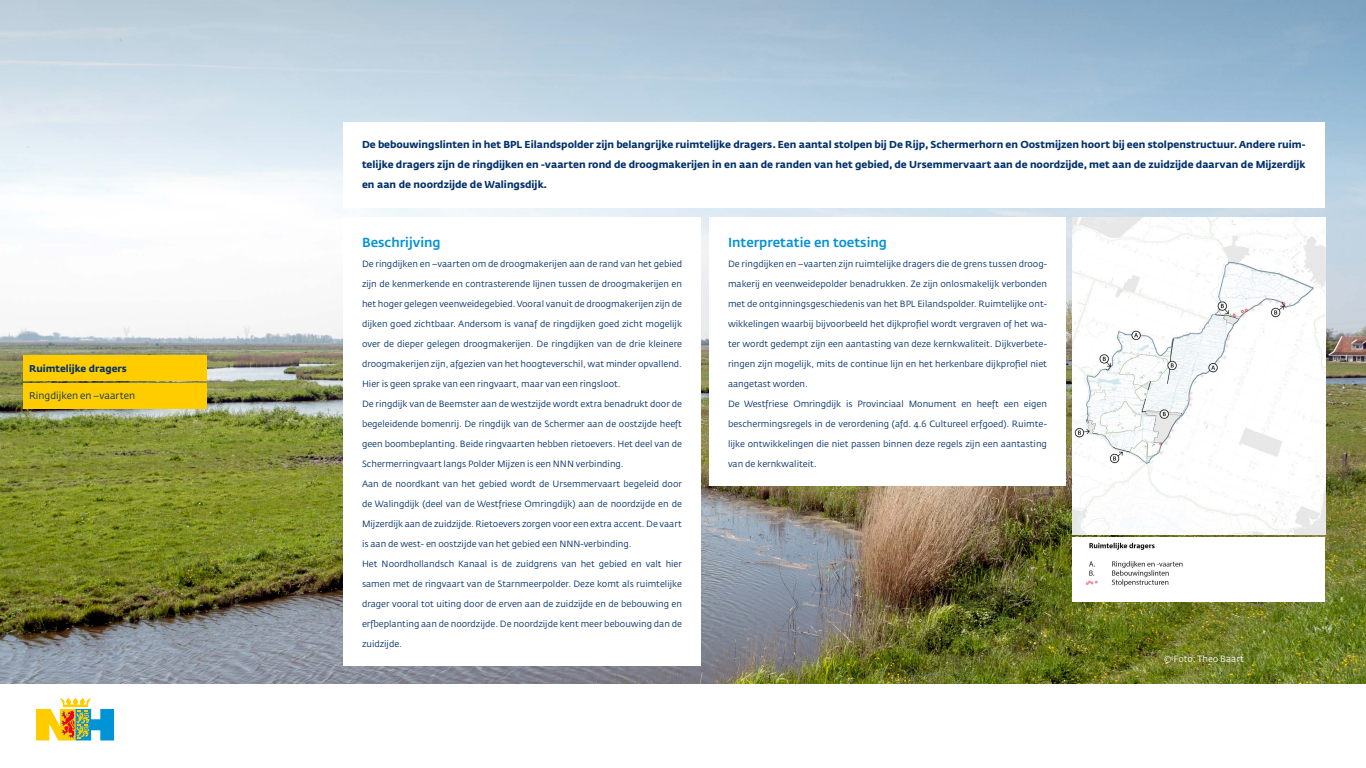
<style>
.page{position:relative;width:1366px;height:768px;background:#fff}
.page>*{position:absolute;margin:0;border:0;box-sizing:border-box;transform-origin:0 0}
.Txt{font:500 13px "Fedra Sans Std";color:#0093d6}
.txt_bold{font:700 10px/20px "Fedra Sans Std";color:#03326c;text-align:justify}
.NAV_tekst_actief{font:9.8px "Fedra Sans Std";color:#03326c}
.t1{font:700 9.8px "Fedra Sans Std";color:#03326c}
.Txt-2{font:9px "Fedra Sans Std";color:#03326c}
.t2{font:9px "Fedra Sans Std";color:#fff}
</style>
<div class="page">
<img style="left:0;top:194px;width:1366px;height:490px">
<svg style="left:0;top:0;width:1366px;height:194px;background:#b7cdde"></svg>
<svg style="left:36px;top:698px;width:78px;height:42px"></svg>
<img style="left:1072px;top:218px;width:253px;height:317px">
<img style="left:1072px;top:537px;width:253px;height:65px">
<div style="left:709px;top:218px;width:357px;height:268px;background:#fff"></div>
<div style="left:343px;top:218px;width:358px;height:448px;background:#fff"></div>
<div style="left:343px;top:122px;width:982px;height:86px;background:#fff"></div>
<div style="left:23px;top:383px;width:184px;height:26px;background:#fc0"></div>
<div style="left:23px;top:355px;width:184px;height:26px;background:#fc0"></div>
<p class="t1" style="left:29px;top:362px;width:99px">Ruimtelijke dragers</p>
<p class="NAV_tekst_actief" style="left:29px;top:390px;width:108px">Ringdijken en –vaarten</p>
<p class="txt_bold" style="left:362px;top:135px;width:945px">De bebouwingslinten in het BPL Eilandspolder zijn belangrijke ruimtelijke dragers. Een aantal stolpen bij De Rijp, Schermerhorn en Oostmijzen hoort bij een stolpenstructuur. Andere ruim&shy;telijke dragers zijn de ringdijken en -vaarten rond de droogmakerijen in en aan de randen van het gebied, de Ursemmervaart aan de noordzijde, met aan de zuidzijde daarvan de Mijzerdijk en aan de noordzijde de Walingsdijk.</p>
<p class="Txt" style="left:362px;top:234px;width:80px">Beschrijving</p>
<p class="Txt-2" style="left:362px;top:258px;width:322px">De ringdijken en –vaarten om de droogmakerijen aan de rand van het gebied</p>
<p class="Txt-2" style="left:362px;top:278px;width:322px">zijn de kenmerkende en contrasterende lijnen tussen de droogmakerijen en</p>
<p class="Txt-2" style="left:362px;top:298px;width:322px">het hoger gelegen veenweidegebied. Vooral vanuit de droogmakerijen zijn de</p>
<p class="Txt-2" style="left:362px;top:318px;width:321px">dijken goed zichtbaar. Andersom is vanaf de ringdijken goed zicht mogelijk</p>
<p class="Txt-2" style="left:362px;top:338px;width:321px">over de dieper gelegen droogmakerijen. De ringdijken van de drie kleinere</p>
<p class="Txt-2" style="left:362px;top:358px;width:322px">droogmakerijen zijn, afgezien van het hoogteverschil, wat minder opvallend.</p>
<p class="Txt-2" style="left:362px;top:378px;width:260px">Hier is geen sprake van een ringvaart, maar van een ringsloot.</p>
<p class="Txt-2" style="left:362px;top:398px;width:322px">De ringdijk van de Beemster aan de westzijde wordt extra benadrukt door de</p>
<p class="Txt-2" style="left:362px;top:418px;width:322px">begeleidende bomenrij. De ringdijk van de Schermer aan de oostzijde heeft</p>
<p class="Txt-2" style="left:362px;top:438px;width:321px">geen boombeplanting. Beide ringvaarten hebben rietoevers. Het deel van de</p>
<p class="Txt-2" style="left:362px;top:458px;width:263px">Schermerringvaart langs Polder Mijzen is een NNN verbinding.</p>
<p class="Txt-2" style="left:362px;top:478px;width:322px">Aan de noordkant van het gebied wordt de Ursemmervaart begeleid door</p>
<p class="Txt-2" style="left:362px;top:498px;width:321px">de Walingdijk (deel van de Westfriese Omringdijk) aan de noordzijde en de</p>
<p class="Txt-2" style="left:362px;top:518px;width:322px">Mijzerdijk aan de zuidzijde. Rietoevers zorgen voor een extra accent. De vaart</p>
<p class="Txt-2" style="left:362px;top:538px;width:271px">is aan de west- en oostzijde van het gebied een NNN-verbinding.</p>
<p class="Txt-2" style="left:362px;top:558px;width:322px">Het Noordhollandsch Kanaal is de zuidgrens van het gebied en valt hier</p>
<p class="Txt-2" style="left:362px;top:578px;width:322px">samen met de ringvaart van de Starnmeerpolder. Deze komt als ruimtelijke</p>
<p class="Txt-2" style="left:362px;top:598px;width:322px">drager vooral tot uiting door de erven aan de zuidzijde en de bebouwing en</p>
<p class="Txt-2" style="left:362px;top:618px;width:322px">erfbeplanting aan de noordzijde. De noordzijde kent meer bebouwing dan de</p>
<p class="Txt-2" style="left:362px;top:638px;width:42px">zuidzijde.</p>
<p class="Txt" style="left:728px;top:234px;width:161px">Interpretatie en toetsing</p>
<p class="Txt-2" style="left:728px;top:258px;width:321px">De ringdijken en –vaarten zijn ruimtelijke dragers die de grens tussen droog-</p>
<p class="Txt-2" style="left:728px;top:278px;width:320px">makerij en veenweidepolder benadrukken. Ze zijn onlosmakelijk verbonden</p>
<p class="Txt-2" style="left:728px;top:298px;width:320px">met de ontginningsgeschiedenis van het BPL Eilandspolder. Ruimtelijke ont-</p>
<p class="Txt-2" style="left:728px;top:318px;width:321px">wikkelingen waarbij bijvoorbeeld het dijkprofiel wordt vergraven of het wa-</p>
<p class="Txt-2" style="left:728px;top:338px;width:320px">ter wordt gedempt zijn een aantasting van deze kernkwaliteit. Dijkverbete-</p>
<p class="Txt-2" style="left:728px;top:358px;width:321px">ringen zijn mogelijk, mits de continue lijn en het herkenbare dijkprofiel niet</p>
<p class="Txt-2" style="left:728px;top:378px;width:82px">aangetast worden.</p>
<p class="Txt-2" style="left:728px;top:398px;width:320px">De Westfriese Omringdijk is Provinciaal Monument en heeft een eigen</p>
<p class="Txt-2" style="left:728px;top:418px;width:321px">beschermingsregels in de verordening (afd. 4.6 Cultureel erfgoed). Ruimte-</p>
<p class="Txt-2" style="left:728px;top:438px;width:320px">lijke ontwikkelingen die niet passen binnen deze regels zijn een aantasting</p>
<p class="Txt-2" style="left:728px;top:458px;width:90px">van de kernkwaliteit.</p>
<p class="t2" style="left:1164px;top:653px;width:82px">© Foto: Theo Baart</p>
</div>
